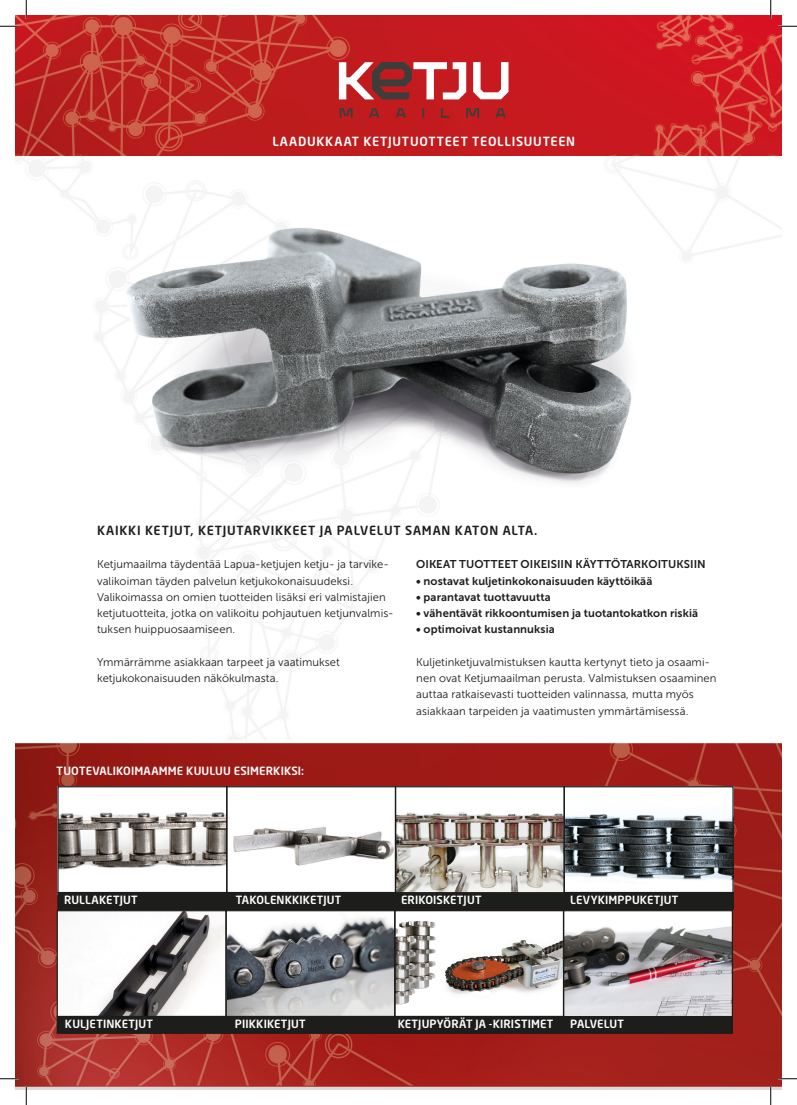
<style>
.page{position:relative;width:797px;height:1105px;background:#fff}
.page>*{position:absolute;margin:0;border:0;box-sizing:border-box;transform-origin:0 0}
.leipis{font:500 12.5px "Neo Sans W1 G";letter-spacing:.055em;color:#1d1d1b}
.leipis-2{font:500 12.5px "Neo Sans W1 G";letter-spacing:.06em;color:#fff}
.leipis-3{font:11.25px/16.2px "Museo Sans 300";letter-spacing:.005em;color:#1d1d1b}
.leipis-4{font:11.25px "Museo Sans 700";letter-spacing:.005em;color:#1d1d1b}
.leipis-5{font:500 11.25px "Neo Sans W1 G";letter-spacing:.01em;color:#fff}
</style>
<div class="page">
<img style="left:16px;top:16px;width:765px;height:1073px">
<div style="left:390px;top:911px;width:194px;height:106px;background:#fff"></div>
<img style="left:59px;top:912px;width:334px;height:103px">
<div style="left:57px;top:1016px;width:675px;height:17px;background:#1d1d1b"></div>
<div style="left:57px;top:1016px;width:676px;height:18px;border:1px solid #1d1d1b"></div>
<img style="left:396px;top:922px;width:166px;height:83px">
<img style="left:565px;top:912px;width:166px;height:103px">
<div style="left:394px;top:910px;width:170px;height:107px;border:1px solid #1d1d1b"></div>
<div style="left:57px;top:910px;width:170px;height:107px;border:1px solid #1d1d1b"></div>
<div style="left:563px;top:910px;width:170px;height:107px;border:1px solid #1d1d1b"></div>
<div style="left:225px;top:910px;width:170px;height:107px;border:1px solid #1d1d1b"></div>
<div style="left:57px;top:787px;width:676px;height:108px;background:#fff"></div>
<div style="left:58px;top:892px;width:675px;height:17px;background:#1d1d1b"></div>
<div style="left:57px;top:892px;width:676px;height:18px;border:1px solid #1d1d1b"></div>
<img style="left:397px;top:812px;width:166px;height:79px">
<img style="left:565px;top:814px;width:166px;height:66px">
<img style="left:59px;top:812px;width:335px;height:58px">
<div style="left:395px;top:786px;width:170px;height:107px;border:1px solid #1d1d1b"></div>
<div style="left:57px;top:786px;width:170px;height:107px;border:1px solid #1d1d1b"></div>
<div style="left:563px;top:786px;width:170px;height:107px;border:1px solid #1d1d1b"></div>
<div style="left:226px;top:786px;width:170px;height:107px;border:1px solid #1d1d1b"></div>
<svg style="left:473px;top:62px;width:35px;height:37px"></svg>
<svg style="left:339px;top:62px;width:127px;height:37px"></svg>
<svg style="left:340px;top:108px;width:166px;height:10px;background:#a72124"></svg>
<svg style="left:0;top:25px;width:19px;height:2px"></svg>
<svg style="left:778px;top:25px;width:19px;height:2px"></svg>
<svg style="left:0;top:1078px;width:19px;height:1px"></svg>
<svg style="left:778px;top:1078px;width:19px;height:1px"></svg>
<svg style="left:25px;top:0;width:2px;height:19px"></svg>
<svg style="left:25px;top:1086px;width:2px;height:19px"></svg>
<svg style="left:770px;top:0;width:1px;height:19px"></svg>
<svg style="left:770px;top:1086px;width:1px;height:19px"></svg>
<p class="leipis-2" style="left:272px;top:134px;width:304px">LAADUKKAAT KETJUTUOTTEET TEOLLISUUTEEN</p>
<p class="leipis" style="left:97px;top:522px;width:442px">KAIKKI KETJUT, KETJUTARVIKKEET JA PALVELUT SAMAN KATON ALTA.</p>
<p class="leipis-3" style="left:97px;top:556px;width:298px">Ketjumaailma täydentää Lapua-ketjujen ketju- ja tarvike&shy;valikoiman täyden palvelun ketjukokonaisuudeksi.<br>Valikoimassa on omien tuotteiden lisäksi eri valmistajien ketjutuotteita, jotka on valikoitu pohjautuen ketjunvalmis&shy;tuksen huippuosaamiseen.</p>
<p class="leipis-3" style="left:97px;top:654px;width:244px">Ymmärrämme asiakkaan tarpeet ja vaatimukset ketjukokonaisuuden näkökulmasta.</p>
<p class="leipis-5" style="left:57px;top:764px;width:249px">TUOTEVALIKOIMAAMME KUULUU ESIMERKIKSI:</p>
<p class="leipis-4" style="left:416px;top:558px;width:291px">OIKEAT TUOTTEET OIKEISIIN KÄYTTÖTARKOITUKSIIN</p>
<p class="leipis-4" style="left:416px;top:574px;width:238px">• nostavat kuljetinkokonaisuuden käyttöikää</p>
<p class="leipis-4" style="left:416px;top:591px;width:136px">• parantavat tuottavuutta</p>
<p class="leipis-4" style="left:416px;top:607px;width:283px">• vähentävät rikkoontumisen ja tuotantokatkon riskiä</p>
<p class="leipis-4" style="left:416px;top:623px;width:140px">• optimoivat kustannuksia</p>
<p class="leipis-3" style="left:416px;top:654px;width:302px">Kuljetinketjuvalmistuksen kautta kertynyt tieto ja osaami&shy;nen ovat Ketjumaailman perusta. Valmistuksen osaaminen auttaa ratkaisevasti tuotteiden valinnassa, mutta myös asiakkaan tarpeiden ja vaatimusten ymmärtämisessä.</p>
<p class="leipis-5" style="left:64px;top:893px;width:75px">RULLAKETJUT</p>
<p class="leipis-5" style="left:236px;top:893px;width:107px">TAKOLENKKIKETJUT</p>
<p class="leipis-5" style="left:401px;top:893px;width:82px">ERIKOISKETJUT</p>
<p class="leipis-5" style="left:570px;top:893px;width:110px">LEVYKIMPPUKETJUT</p>
<p class="leipis-5" style="left:65px;top:1017px;width:90px">KULJETINKETJUT</p>
<p class="leipis-5" style="left:235px;top:1017px;width:72px">PIIKKIKETJUT</p>
<p class="leipis-5" style="left:397px;top:1017px;width:157px">KETJUPYÖRÄT JA -KIRISTIMET</p>
<p class="leipis-5" style="left:570px;top:1017px;width:56px">PALVELUT</p>
</div>
